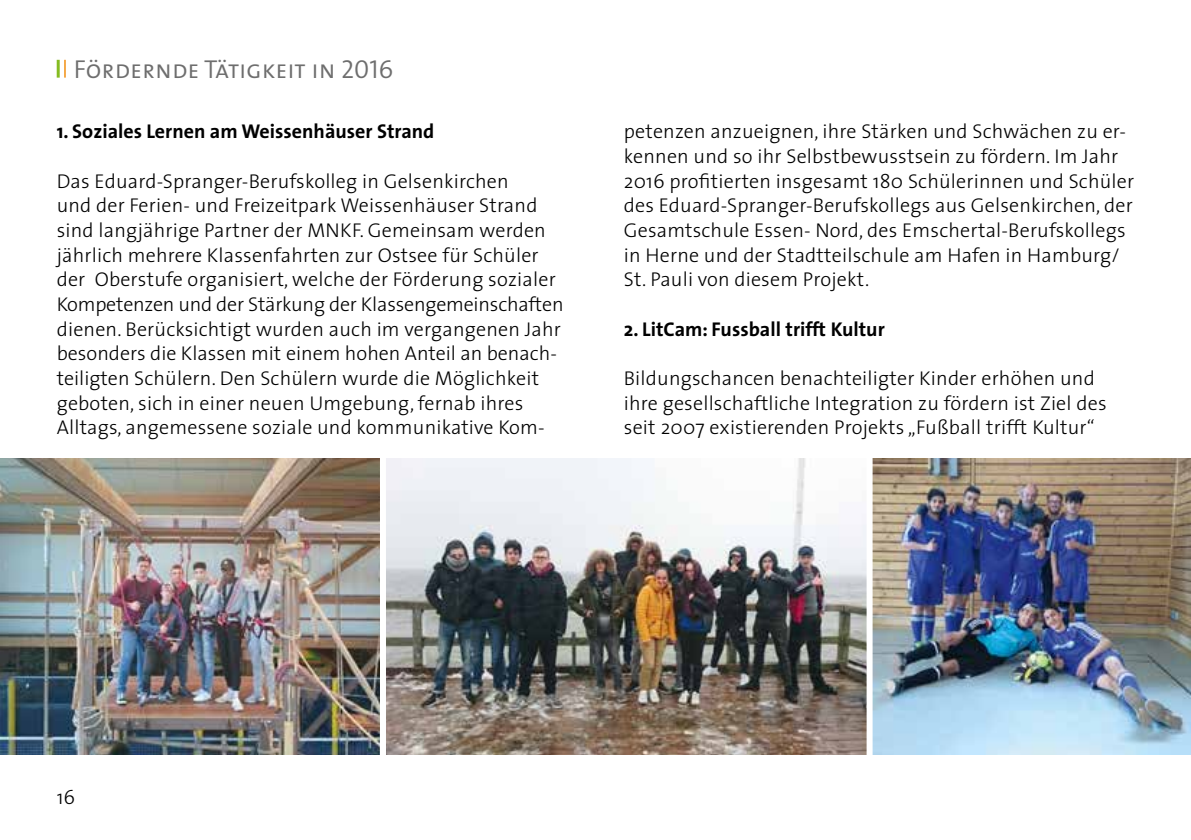
<style>
.page{position:relative;width:1191px;height:840px;background:#fff}
.page>*{position:absolute;margin:0;border:0;box-sizing:border-box;transform-origin:0 0}
.t1{font:26px "The Sans Semi Light Caps";color:#6e6e6e}
.t2{font:300 20px/24.6px "The Sans";letter-spacing:.01em;color:#000}
.t3{font:700 20px "The Sans";color:#000}
</style>
<div class="page">
<hr style="left:57px;top:60px;width:3px;height:18px;background:#85bc21">
<svg style="left:64px;top:60px;width:2px;height:18px"></svg>
<img style="left:0;top:458px;width:380px;height:296px">
<img style="left:386px;top:458px;width:805px;height:296px">
<div style="left:866px;top:449px;width:6px;height:324px;background:#fff"></div>
<h1 class="t1" style="left:74px;top:47px;width:321px">Fördernde Tätigkeit in 2016</h1>
<p class="t3" style="left:57px;top:115px;width:379px">1. Soziales Lernen am Weissenhäuser Strand</p>
<p class="t2" style="left:57px;top:168px;width:508px">Das Eduard-Spranger-Berufskolleg in Gelsenkirchen<br>und der Ferien- und Freizeitpark Weissenhäuser Strand sind langjährige Partner der MNKF. Gemeinsam werden jährlich mehrere Klassenfahrten zur Ostsee für Schüler der Oberstufe organisiert, welche der Förderung sozialer Kompetenzen und der Stärkung der Klassengemeinschaften dienen. Berücksichtigt wurden auch im vergangenen Jahr besonders die Klassen mit einem hohen Anteil an benach&shy;teiligten Schülern. Den Schülern wurde die Möglichkeit geboten, sich in einer neuen Umgebung, fernab ihres Alltags, angemessene soziale und kommunikative Kom-</p>
<p class="t2" style="left:624px;top:118px;width:512px">petenzen anzueignen, ihre Stärken und Schwächen zu er&shy;kennen und so ihr Selbstbewusstsein zu fördern. Im Jahr 2016 profitierten insgesamt 180 Schülerinnen und Schüler des Eduard-Spranger-Berufskollegs aus Gelsenkirchen, der Gesamtschule Essen- Nord, des Emschertal-Berufskollegs in Herne und der Stadtteilschule am Hafen in Hamburg/ St. Pauli von diesem Projekt.</p>
<p class="t3" style="left:624px;top:312px;width:262px">2. LitCam: Fussball trifft Kultur</p>
<p class="t2" style="left:624px;top:365px;width:484px">Bildungschancen benachteiligter Kinder erhöhen und ihre gesellschaftliche Integration zu fördern ist Ziel des seit 2007 existierenden Projekts „Fußball trifft Kultur“</p>
<p class="t2" style="left:57px;top:784px;width:20px">16</p>
</div>
